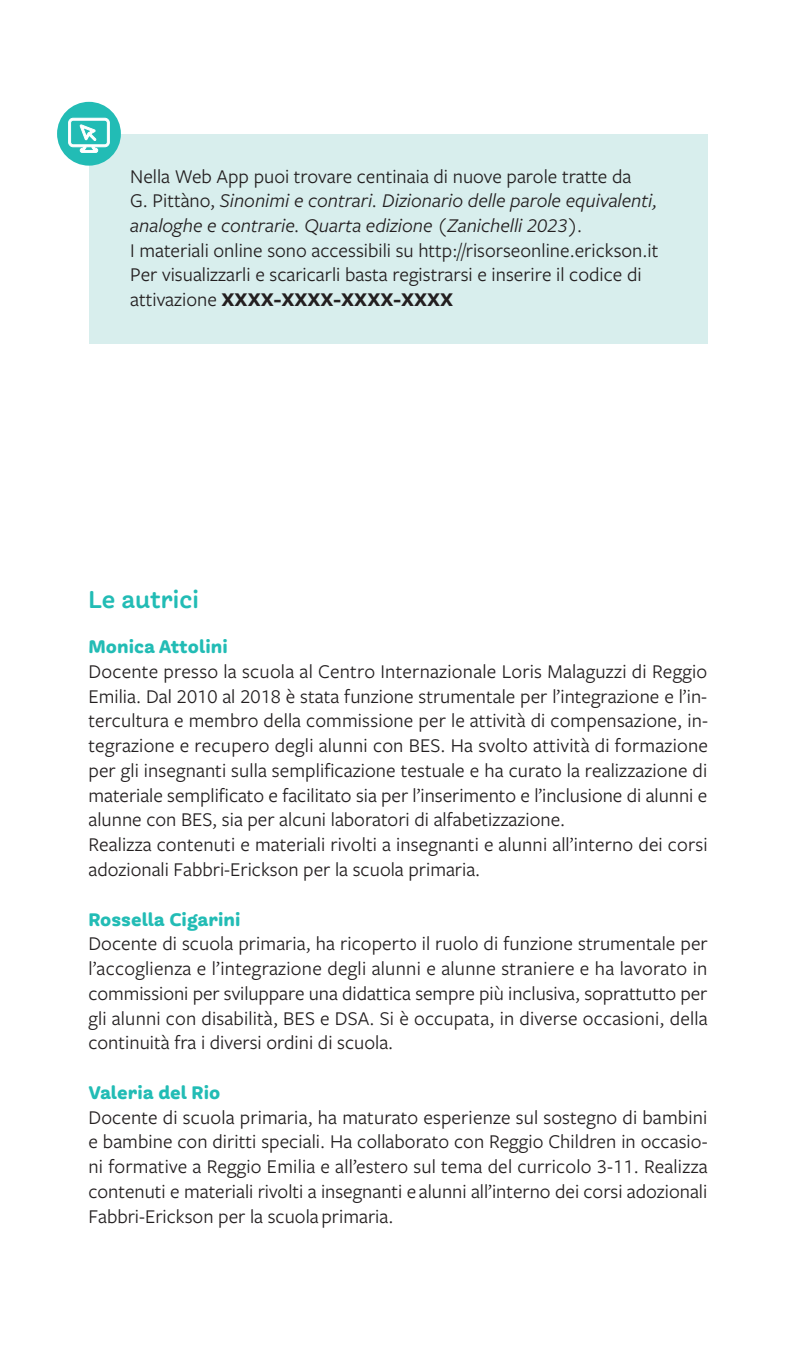
<style>
.page{position:relative;width:796px;height:1363px;background:#fff}
.page>*{position:absolute;margin:0;border:0;box-sizing:border-box;transform-origin:0 0}
.t1{font:27px "Freight Round Pro Semi";color:#22bcb5}
.t2{font:20.25px/24.8px "Freight Sans Pro";color:#231f20}
.t3{font:italic 20.25px/24.8px "Freight Sans Pro";color:#231f20}
.t4{font:700 20.25px "Freight Round Pro";color:#22bcb5}
.s1{font-style:normal}
.s2{font-weight:700}
</style>
<div class="page">
<div style="left:89px;top:134px;width:618px;height:210px;background:#d8eeed"></div>
<div style="left:57px;top:102px;width:64px;height:64px;background:#22bcb5;border-radius:50%"></div>
<svg style="left:68px;top:118px;width:42px;height:35px"></svg>
<p class="t3" style="left:130px;top:163px;width:528px"><span class="s1">Nella Web App puoi trovare centinaia di nuove parole tratte da<br>G. Pittàno,</span> Sinonimi e contrari. Dizionario delle parole equivalenti, analoghe e contrarie. Quarta edizione (Zanichelli 2023).</p>
<p class="t2" style="left:130px;top:237px;width:529px">I materiali online sono accessibili su http://risorseonline.erickson.it<br>Per visualizzarli e scaricarli basta registrarsi e inserire il codice di attivazione <span class="s2">XXXX-XXXX-XXXX-XXXX</span></p>
<h1 class="t1" style="left:88px;top:583px;width:112px">Le autrici</h1>
<p class="t4" style="left:88px;top:634px;width:141px">Monica Attolini</p>
<p class="t2" style="left:88px;top:658px;width:621px">Docente presso la scuola al Centro Internazionale Loris Malaguzzi di Reggio Emilia. Dal 2010 al 2018 è stata funzione strumentale per l’integrazione e l’in&shy;tercultura e membro della commissione per le attività di compensazione, in&shy;tegrazione e recupero degli alunni con BES. Ha svolto attività di formazione per gli insegnanti sulla semplificazione testuale e ha curato la realizzazione di materiale semplificato e facilitato sia per l’inserimento e l’inclusione di alunni e alunne con BES, sia per alcuni laboratori di alfabetizzazione.<br>Realizza contenuti e materiali rivolti a insegnanti e alunni all’interno dei corsi adozionali Fabbri-Erickson per la scuola primaria.</p>
<p class="t4" style="left:88px;top:906px;width:153px">Rossella Cigarini</p>
<p class="t2" style="left:88px;top:930px;width:620px;text-align:justify">Docente di scuola primaria, ha ricoperto il ruolo di funzione strumentale per l’accoglienza e l’integrazione degli alunni e alunne straniere e ha lavorato in commissioni per sviluppare una didattica sempre più inclusiva, soprattutto per gli alunni con disabilità, BES e DSA. Si è occupata, in diverse occasioni, della continuità fra i diversi ordini di scuola.</p>
<p class="t4" style="left:88px;top:1080px;width:133px">Valeria del Rio</p>
<p class="t2" style="left:88px;top:1103px;width:620px;text-align:justify">Docente di scuola primaria, ha maturato esperienze sul sostegno di bambini e bambine con diritti speciali. Ha collaborato con Reggio Children in occasio&shy;ni formative a Reggio Emilia e all’estero sul tema del curricolo 3-11. Realizza contenuti e materiali rivolti a insegnanti e alunni all’interno dei corsi adozionali Fabbri-Erickson per la scuola primaria.</p>
</div>
